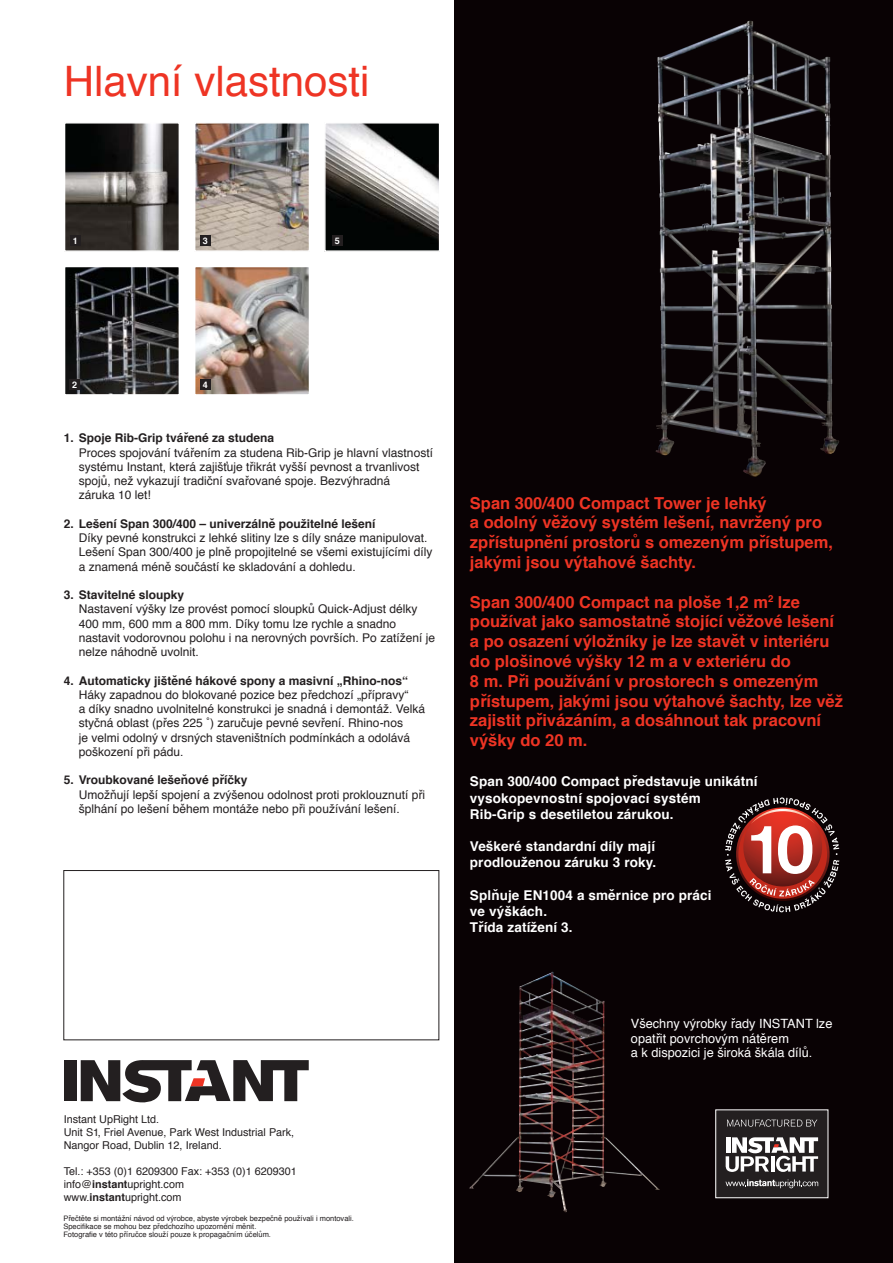
<style>
.page{position:relative;width:893px;height:1263px;background:#fff}
.page>*{position:absolute;margin:0;border:0;box-sizing:border-box;transform-origin:0 0}
.t1{font:42px "Helvetica";color:#ee3424}
.t2{font:700 16.5px/19.8px "Helvetica";color:#ee3424}
.t3{font:700 13.5px/16.2px "Helvetica";letter-spacing:.01em;color:#fff}
.t4{font:12.75px/14.2px "Helvetica";color:#fff}
.t5{font:12px/14.2px "Helvetica";color:#231f20}
.t6{font:700 12px "Helvetica";color:#231f20}
.t7{font:10.8px/12.9px "Helvetica";color:#231f20}
.t8{font:700 9px "Helvetica";color:#fff}
.t9{font:7.5px/8.2px "Helvetica";color:#231f20}
.s1{font-weight:700}
</style>
<div class="page">
<div style="left:454px;top:0;width:439px;height:1263px;background:#090204"></div>
<div style="left:64px;top:1060px;width:12px;height:41px;background:#231f20"></div>
<svg style="left:81px;top:1060px;width:228px;height:42px"></svg>
<svg style="left:725px;top:797px;width:114px;height:115px"></svg>
<div style="left:716px;top:1110px;width:112px;height:88px;background:#231f20"></div>
<svg style="left:727px;top:1119px;width:90px;height:8px"></svg>
<svg style="left:725px;top:1137px;width:93px;height:35px"></svg>
<svg style="left:725px;top:1179px;width:93px;height:9px"></svg>
<img style="left:655px;top:20px;width:181px;height:457px">
<img style="left:327px;top:125px;width:110px;height:124px">
<div style="left:324px;top:122px;width:116px;height:130px;border:2px solid #fff"></div>
<img style="left:197px;top:125px;width:110px;height:124px">
<div style="left:194px;top:122px;width:116px;height:130px;border:2px solid #fff"></div>
<img style="left:197px;top:269px;width:110px;height:124px">
<div style="left:194px;top:266px;width:116px;height:130px;border:2px solid #fff"></div>
<img style="left:67px;top:269px;width:110px;height:124px">
<div style="left:64px;top:266px;width:116px;height:130px;border:2px solid #fff"></div>
<img style="left:67px;top:125px;width:110px;height:124px">
<div style="left:64px;top:122px;width:116px;height:130px;border:2px solid #fff"></div>
<div style="left:70px;top:236px;width:11px;height:10px;background:#231f20"></div>
<div style="left:69px;top:379px;width:11px;height:11px;background:#231f20"></div>
<div style="left:200px;top:236px;width:11px;height:10px;background:#231f20"></div>
<div style="left:200px;top:379px;width:11px;height:11px;background:#231f20"></div>
<div style="left:332px;top:236px;width:10px;height:10px;background:#231f20"></div>
<div style="left:63px;top:870px;width:376px;height:170px;border:1px solid #231f20"></div>
<img style="left:516px;top:1173px;width:143px;height:39px">
<h1 class="t1" style="left:64px;top:64px;width:307px">Hlavní vlastnosti</h1>
<p class="t8" style="left:73px;top:238px;width:7px">1</p>
<p class="t8" style="left:203px;top:238px;width:7px">3</p>
<p class="t8" style="left:335px;top:238px;width:7px">5</p>
<p class="t8" style="left:72px;top:381px;width:7px">2</p>
<p class="t8" style="left:203px;top:381px;width:7px">4</p>
<p class="t6" style="left:64px;top:433px;width:212px">1. Spoje Rib-Grip tvářené za studena</p>
<p class="t5" style="left:79px;top:446px;width:356px">Proces spojování tvářením za studena Rib-Grip je hlavní vlastností systému Instant, která zajišťuje třikrát vyšší pevnost a trvanlivost spojů, než vykazují tradiční svařované spoje. Bezvýhradná<br>záruka 10 let!</p>
<p class="t6" style="left:64px;top:519px;width:313px">2. Lešení Span 300/400 – univerzálně použitelné lešení</p>
<p class="t5" style="left:79px;top:532px;width:355px">Díky pevné konstrukci z lehké slitiny lze s díly snáze manipulovat.<br>Lešení Span 300/400 je plně propojitelné se všemi existujícími díly a znamená méně součástí ke skladování a dohledu.</p>
<p class="t6" style="left:64px;top:590px;width:122px">3. Stavitelné sloupky</p>
<p class="t5" style="left:79px;top:603px;width:358px">Nastavení výšky lze provést pomocí sloupků Quick-Adjust délky 400 mm, 600 mm a 800 mm. Díky tomu lze rychle a snadno nastavit vodorovnou polohu i na nerovných površích. Po zatížení je nelze náhodně uvolnit.</p>
<p class="t6" style="left:64px;top:675px;width:346px">4. Automaticky jištěné hákové spony a masivní „Rhino-nos“</p>
<p class="t5" style="left:79px;top:688px;width:348px">Háky zapadnou do blokované pozice bez předchozí „přípravy“<br>a díky snadno uvolnitelné konstrukci je snadná i demontáž. Velká styčná oblast (přes 225 ˚) zaručuje pevné sevření. Rhino-nos<br>je velmi odolný v drsných staveništních podmínkách a odolává poškození při pádu.</p>
<p class="t6" style="left:64px;top:775px;width:185px">5. Vroubkované lešeňové příčky</p>
<p class="t5" style="left:79px;top:788px;width:348px">Umožňují lepší spojení a zvýšenou odolnost proti proklouznutí při šplhání po lešení během montáže nebo při používání lešení.</p>
<p class="t7" style="left:64px;top:1114px;width:232px">Instant UpRight Ltd.<br>Unit S1, Friel Avenue, Park West Industrial Park,<br>Nangor Road, Dublin 12, Ireland.</p>
<p class="t7" style="left:64px;top:1166px;width:234px">Tel.: +353 (0)1 6209300 Fax: +353 (0)1 6209301 info@<span class="s1">instant</span>upright.com www.<span class="s1">instant</span>upright.com</p>
<p class="t9" style="left:63px;top:1215px;width:292px">Přečtěte si montážní návod od výrobce, abyste výrobek bezpečně používali i montovali.<br>Specifikace se mohou bez předchozího upozornění měnit.<br>Fotografie v této příručce slouží pouze k propagačním účelům.</p>
<h2 class="t2" style="left:470px;top:494px;width:365px">Span 300/400 Compact Tower je lehký<br>a odolný věžový systém lešení, navržený pro zpřístupnění prostorů s omezeným přístupem, jakými jsou výtahové šachty.</h2>
<p class="t2" style="left:470px;top:593px;width:374px">Span 300/400 Compact na ploše 1,2 m<sup>2</sup> lze používat jako samostatně stojící věžové lešení a po osazení výložníky je lze stavět v interiéru do plošinové výšky 12 m a v exteriéru do<br>8 m. Při používání v prostorech s omezeným přístupem, jakými jsou výtahové šachty, lze věž zajistit přivázáním, a dosáhnout tak pracovní výšky do 20 m.</p>
<p class="t3" style="left:470px;top:775px;width:289px">Span 300/400 Compact představuje unikátní vysokopevnostní spojovací systém<br>Rib-Grip s desetiletou zárukou.</p>
<p class="t3" style="left:470px;top:839px;width:188px">Veškeré standardní díly mají prodlouženou záruku 3 roky.</p>
<p class="t3" style="left:470px;top:888px;width:243px">Splňuje EN1004 a směrnice pro práci ve výškách.<br>Třída zatížení 3.</p>
<p class="t4" style="left:631px;top:1018px;width:203px">Všechny výrobky řady INSTANT lze opatřit povrchovým nátěrem<br>a k dispozici je široká škála dílů.</p>
</div>
